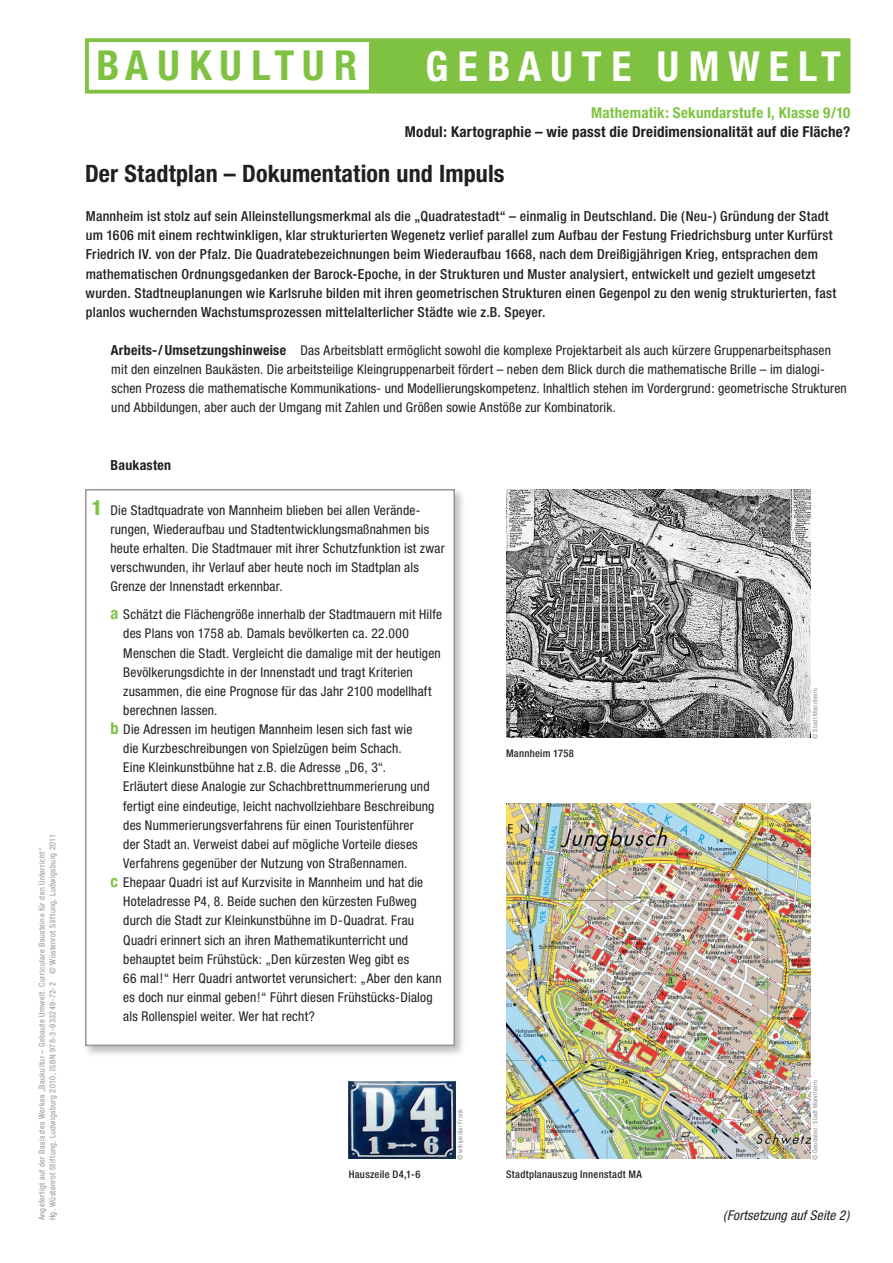
<style>
.page{position:relative;width:893px;height:1263px;background:#fff}
.page>*{position:absolute;margin:0;border:0;box-sizing:border-box;transform-origin:0 0}
._04-Fließtext-Baukas{font:700 condensed 41.4px "Helvetica Neue";letter-spacing:.225em;color:#fff}
._00a_Auftakt_weiß{font:700 condensed 41.4px "Helvetica Neue";letter-spacing:.21em;color:#7fc241}
._01-Ü1{font:700 condensed 24px "Helvetica Neue";letter-spacing:.005em;color:#231f20}
._04-Fließtext-Baukas-2{font:800 condensed 21px "Helvetica Neue";color:#7fc241}
._02-U2-black{font:700 condensed 15px "Helvetica Neue";letter-spacing:.015em;color:#231f20}
._02-Ü2-gün{font:700 condensed 15px "Helvetica Neue";letter-spacing:.015em;color:#7fc241}
._03a-Teaser{font:500 condensed 13.8px/19.2px "Helvetica Neue";letter-spacing:.015em;color:#231f20}
._03b-Baukasten{font:700 condensed 13.8px "Helvetica Neue";letter-spacing:.02em;color:#231f20}
._04-Fließtext-Baukas-3{font:condensed 13.5px/19.2px "Helvetica Neue";letter-spacing:.01em;color:#231f20}
._03b-Baukasten-2{font:condensed 13.5px/19.2px "Helvetica Neue";letter-spacing:.01em;color:#231f20}
._03b-Baukasten-3{font:italic condensed 13.5px "Helvetica Neue";letter-spacing:.01em;color:#231f20}
._05-BU{font:500 condensed 10.5px "Helvetica Neue";letter-spacing:.025em;color:#231f20}
._06-Materialien{font:condensed 8.25px "Helvetica Neue";letter-spacing:.05em;color:#939598}
.t1{font:condensed 6.75px "Helvetica Neue";letter-spacing:.03em;color:#939598}
.s1{font-weight:700;font-size:13.8px}
.s2{font-weight:700;font-size:16.5px;color:#7fc241}
</style>
<div class="page">
<div style="left:370px;top:39px;width:479px;height:53px;background:#7fc241"></div>
<div style="left:85px;top:38px;width:765px;height:56px;border:4px solid #7fc241"></div>
<img style="left:506px;top:804px;width:304px;height:355px">
<img style="left:506px;top:489px;width:304px;height:249px">
<div style="left:82px;top:486px;width:384px;height:571px;background:#231f20;opacity:.3"></div>
<div style="left:85px;top:489px;width:370px;height:557px;background:#fff;border:2px solid #939598"></div>
<img style="left:349px;top:1081px;width:106px;height:77px">
<p class="_06-Materialien" style="left:48px;top:1220px;width:388px;rotate:-90deg">Hg. Wüstenrot Stiftung, Ludwigsburg 2010, ISBN 978-3-933249-72-2 © Wüstenrot Stiftung, Ludwigsburg 2011</p>
<p class="_06-Materialien" style="left:37px;top:1220px;width:374px;rotate:-90deg">Angefertigt auf der Basis des Werkes „Baukultur – Gebaute Umwelt. Curriculare Bausteine für den Unterricht“</p>
<p class="_00a_Auftakt_weiß" style="left:96px;top:40px;width:262px">BAUKULTUR</p>
<p class="_04-Fließtext-Baukas" style="left:425px;top:41px;width:417px">GEBAUTE UMWELT</p>
<p class="_02-Ü2-gün" style="left:591px;top:104px;width:261px">Mathematik: Sekundarstufe I, Klasse 9/10</p>
<p class="_02-U2-black" style="left:405px;top:123px;width:447px">Modul: Kartographie – wie passt die Dreidimensionalität auf die Fläche?</p>
<p class="_01-Ü1" style="left:85px;top:159px;width:421px">Der Stadtplan – Dokumentation und Impuls</p>
<p class="_03a-Teaser" style="left:86px;top:206px;width:744px">Mannheim ist stolz auf sein Alleinstellungsmerkmal als die „Quadratestadt“ – einmalig in Deutschland. Die (Neu-) Gründung der Stadt</p>
<p class="_03a-Teaser" style="left:86px;top:226px;width:752px">um 1606 mit einem rechtwinkligen, klar strukturierten Wegenetz verlief parallel zum Aufbau der Festung Friedrichsburg unter Kurfürst Friedrich IV. von der Pfalz. Die Quadratebezeichnungen beim Wiederaufbau 1668, nach dem Dreißigjährigen Krieg, entsprachen dem mathematischen Ordnungsgedanken der Barock-Epoche, in der Strukturen und Muster analysiert, entwickelt und gezielt umgesetzt wurden. Stadtneuplanungen wie Karlsruhe bilden mit ihren geometrischen Strukturen einen Gegenpol zu den wenig strukturierten, fast planlos wuchernden Wachstumsprozessen mittelalterlicher Städte wie z.B. Speyer.</p>
<p class="_03b-Baukasten-2" style="left:111px;top:341px;width:722px"><span class="s1">Arbeits-/ Umsetzungshinweise</span> Das Arbeitsblatt ermöglicht sowohl die komplexe Projektarbeit als auch kürzere Gruppenarbeitsphasen mit den einzelnen Baukästen. Die arbeitsteilige Kleingruppenarbeit fördert – neben dem Blick durch die mathematische Brille – im dialogi-</p>
<p class="_03b-Baukasten-2" style="left:111px;top:379px;width:737px">schen Prozess die mathematische Kommunikations- und Modellierungskompetenz. Inhaltlich stehen im Vordergrund: geometrische Strukturen und Abbildungen, aber auch der Umgang mit Zahlen und Größen sowie Anstöße zur Kombinatorik.</p>
<p class="_03b-Baukasten" style="left:111px;top:457px;width:62px">Baukasten</p>
<p class="_04-Fließtext-Baukas-2" style="left:91px;top:494px;width:12px">1</p>
<p class="_04-Fließtext-Baukas-3" style="left:111px;top:500px;width:336px">Die Stadtquadrate von Mannheim blieben bei allen Verände&shy;rungen, Wiederaufbau und Stadtentwicklungsmaßnahmen bis heute erhalten. Die Stadtmauer mit ihrer Schutzfunktion ist zwar verschwunden, ihr Verlauf aber heute noch im Stadtplan als Grenze der Innenstadt erkennbar.</p>
<p class="_04-Fließtext-Baukas-3" style="left:111px;top:605px;width:333px"><span class="s2">a</span> Schätzt die Flächengröße innerhalb der Stadtmauern mit Hilfe</p>
<p class="_04-Fließtext-Baukas-3" style="left:123px;top:624px;width:287px">des Plans von 1758 ab. Damals bevölkerten ca. 22.000</p>
<p class="_04-Fließtext-Baukas-3" style="left:123px;top:643px;width:319px">Menschen die Stadt. Vergleicht die damalige mit der heutigen</p>
<p class="_04-Fließtext-Baukas-3" style="left:123px;top:662px;width:291px">Bevölkerungsdichte in der Innenstadt und tragt Kriterien</p>
<p class="_04-Fließtext-Baukas-3" style="left:123px;top:681px;width:310px">zusammen, die eine Prognose für das Jahr 2100 modellhaft</p>
<p class="_04-Fließtext-Baukas-3" style="left:123px;top:700px;width:96px">berechnen lassen.</p>
<p class="_04-Fließtext-Baukas-3" style="left:111px;top:720px;width:303px"><span class="s2">b</span> Die Adressen im heutigen Mannheim lesen sich fast wie</p>
<p class="_04-Fließtext-Baukas-3" style="left:123px;top:739px;width:280px">die Kurzbeschreibungen von Spielzügen beim Schach.</p>
<p class="_04-Fließtext-Baukas-3" style="left:123px;top:758px;width:264px">Eine Kleinkunstbühne hat z.B. die Adresse „D6, 3“.</p>
<p class="_04-Fließtext-Baukas-3" style="left:123px;top:777px;width:308px">Erläutert diese Analogie zur Schachbrettnummerierung und</p>
<p class="_04-Fließtext-Baukas-3" style="left:123px;top:796px;width:313px">fertigt eine eindeutige, leicht nachvollziehbare Beschreibung</p>
<p class="_04-Fließtext-Baukas-3" style="left:123px;top:815px;width:292px">des Nummerierungsverfahrens für einen Touristenführer</p>
<p class="_04-Fließtext-Baukas-3" style="left:123px;top:834px;width:296px">der Stadt an. Verweist dabei auf mögliche Vorteile dieses</p>
<p class="_04-Fließtext-Baukas-3" style="left:123px;top:853px;width:286px">Verfahrens gegenüber der Nutzung von Straßennamen.</p>
<p class="_04-Fließtext-Baukas-3" style="left:111px;top:873px;width:314px"><span class="s2">c</span> Ehepaar Quadri ist auf Kurzvisite in Mannheim und hat die</p>
<p class="_04-Fließtext-Baukas-3" style="left:123px;top:892px;width:295px">Hoteladresse P4, 8. Beide suchen den kürzesten Fußweg</p>
<p class="_04-Fließtext-Baukas-3" style="left:123px;top:911px;width:292px">durch die Stadt zur Kleinkunstbühne im D-Quadrat. Frau</p>
<p class="_04-Fließtext-Baukas-3" style="left:123px;top:930px;width:286px">Quadri erinnert sich an ihren Mathematikunterricht und</p>
<p class="_04-Fließtext-Baukas-3" style="left:123px;top:949px;width:287px">behauptet beim Frühstück: „Den kürzesten Weg gibt es</p>
<p class="_04-Fließtext-Baukas-3" style="left:123px;top:968px;width:320px">66 mal!“ Herr Quadri antwortet verunsichert: „Aber den kann</p>
<p class="_04-Fließtext-Baukas-3" style="left:123px;top:987px;width:311px">es doch nur einmal geben!“ Führt diesen Frühstücks-Dialog</p>
<p class="_04-Fließtext-Baukas-3" style="left:123px;top:1007px;width:193px">als Rollenspiel weiter. Wer hat recht?</p>
<p class="_05-BU" style="left:506px;top:747px;width:69px">Mannheim 1758</p>
<p class="t1" style="left:456px;top:1160px;width:53px;rotate:-90deg">© wikipedia /Frank</p>
<p class="_05-BU" style="left:349px;top:1168px;width:73px">Hauszeile D4,1-6</p>
<p class="_05-BU" style="left:506px;top:1168px;width:137px">Stadtplanauszug Innenstadt MA</p>
<p class="t1" style="left:811px;top:739px;width:52px;rotate:-90deg">© Stadt Mannheim</p>
<p class="t1" style="left:811px;top:1160px;width:81px;rotate:-90deg">© Geodaten: Stadt Mannheim</p>
<p class="_03b-Baukasten-3" style="left:723px;top:1207px;width:128px">(Fortsetzung auf Seite 2)</p>
</div>
